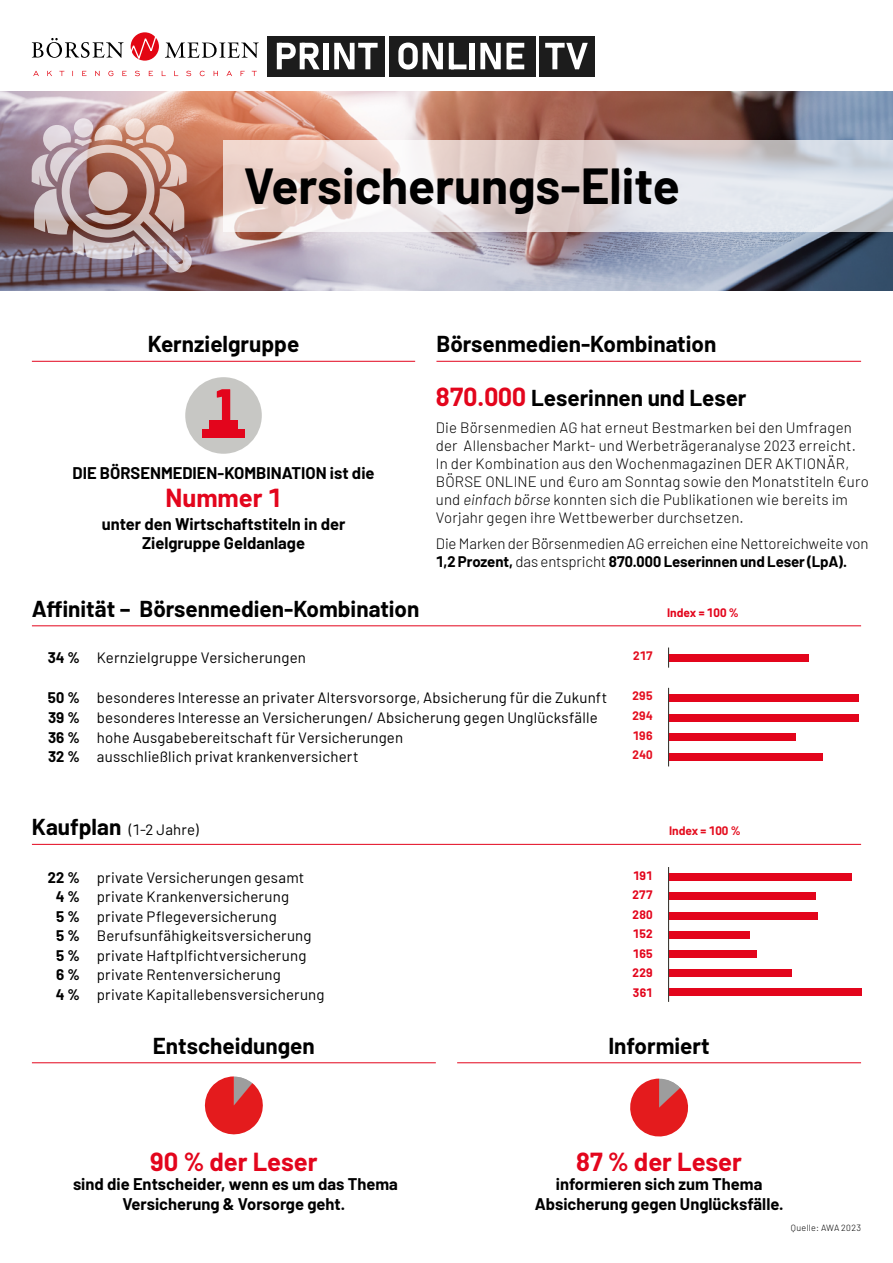
<style>
.page{position:relative;width:893px;height:1263px;background:#fff}
.page>*{position:absolute;margin:0;border:0;box-sizing:border-box;transform-origin:0 0}
.t1{font:700 49.5px "Barlow";color:#000}
.t2{font:700 25.5px "Barlow";color:#e3051c}
.t3{font:700 22.5px "Barlow";color:#000}
.t4{font:700 16.5px/19.8px "Barlow";color:#000;text-align:center}
.t5{font:15px/19.5px "Barlow";letter-spacing:.01em;color:#000}
.t6{font:300 15px/18px "Barlow";letter-spacing:.01em;color:#000}
.t7{font:300 15px/18px "Barlow";letter-spacing:-.01em;color:#000}
.t8{font:700 15px/19.5px "Barlow";letter-spacing:.01em;color:#000;text-align:center}
.t9{font:700 12px/19.5px "Barlow";letter-spacing:.005em;color:#e3051c;text-align:justify}
.t10{font:700 12px/19.5px "Barlow";color:#e40e1f;text-align:justify}
.t11{font:300 9px "Barlow";letter-spacing:.035em;color:#000}
.s1{font-size:25.5px;color:#e3051c}
.s2{font-style:italic}
.s3{font-weight:700}
.s4{font-weight:700;font-size:22.5px}
</style>
<div class="page">
<img style="left:0;top:91px;width:893px;height:200px">
<div style="left:267px;top:36px;width:118px;height:40px;background:#1c1c1c"></div>
<svg style="left:277px;top:43px;width:43px;height:26px"></svg>
<div style="left:324px;top:43px;width:5px;height:26px;background:#fff"></div>
<svg style="left:334px;top:43px;width:44px;height:26px"></svg>
<div style="left:389px;top:36px;width:146px;height:40px;background:#1c1c1c"></div>
<svg style="left:398px;top:43px;width:45px;height:27px"></svg>
<svg style="left:449px;top:43px;width:17px;height:26px"></svg>
<div style="left:470px;top:43px;width:5px;height:26px;background:#fff"></div>
<svg style="left:480px;top:43px;width:21px;height:26px"></svg>
<svg style="left:507px;top:43px;width:17px;height:26px"></svg>
<div style="left:539px;top:36px;width:55px;height:40px;background:#1c1c1c"></div>
<svg style="left:545px;top:43px;width:43px;height:26px"></svg>
<svg style="left:223px;top:141px;width:670px;height:91px;background:#e2d9da"></svg>
<div style="left:185px;top:377px;width:77px;height:77px;background:#c7c7c4;border-radius:50%"></div>
<svg style="left:217px;top:389px;width:13px;height:31px"></svg>
<div style="left:209px;top:420px;width:29px;height:9px;background:#e3051c"></div>
<div style="left:202px;top:429px;width:43px;height:8px;background:#e3051c"></div>
<hr style="left:32px;top:361px;width:383px;height:1px;background:#e3051c">
<hr style="left:436px;top:361px;width:425px;height:1px;background:#e3051c">
<hr style="left:32px;top:844px;width:829px;height:1px;background:#e3051c">
<hr style="left:668px;top:867px;width:1px;height:135px;background:#292621">
<div style="left:669px;top:874px;width:182px;height:7px;background:#e3051c"></div>
<div style="left:669px;top:893px;width:147px;height:7px;background:#e3051c"></div>
<div style="left:669px;top:931px;width:81px;height:7px;background:#e3051c"></div>
<div style="left:669px;top:969px;width:123px;height:7px;background:#e3051c"></div>
<div style="left:669px;top:950px;width:88px;height:7px;background:#e3051c"></div>
<div style="left:669px;top:988px;width:192px;height:7px;background:#e3051c"></div>
<div style="left:669px;top:912px;width:148px;height:7px;background:#e3051c"></div>
<svg style="left:165px;top:42px;width:94px;height:16px"></svg>
<svg style="left:32px;top:32px;width:127px;height:29px"></svg>
<svg style="left:33px;top:71px;width:224px;height:5px"></svg>
<svg style="left:74px;top:118px;width:19px;height:19px"></svg>
<svg style="left:125px;top:118px;width:20px;height:19px"></svg>
<svg style="left:32px;top:125px;width:161px;height:149px;background:#b29290"></svg>
<hr style="left:32px;top:625px;width:829px;height:1px;background:#e3051c">
<hr style="left:668px;top:688px;width:1px;height:78px;background:#292621">
<svg style="left:668px;top:647px;width:1px;height:21px"></svg>
<div style="left:669px;top:695px;width:190px;height:7px;background:#e3051c"></div>
<div style="left:669px;top:654px;width:140px;height:7px;background:#e3051c"></div>
<div style="left:669px;top:714px;width:189px;height:7px;background:#e3051c"></div>
<div style="left:669px;top:753px;width:154px;height:7px;background:#e3051c"></div>
<div style="left:669px;top:734px;width:126px;height:7px;background:#e3051c"></div>
<hr style="left:32px;top:1062px;width:404px;height:1px;background:#e3051c">
<hr style="left:457px;top:1062px;width:404px;height:1px;background:#e3051c">
<svg style="left:204px;top:1076px;width:59px;height:59px"></svg>
<svg style="left:630px;top:1078px;width:58px;height:59px"></svg>
<h1 class="t1" style="left:244px;top:150px;width:437px">Versicherungs-Elite</h1>
<h3 class="t3" style="left:148px;top:328px;width:153px">Kernzielgruppe</h3>
<h3 class="t3" style="left:436px;top:328px;width:281px">Börsenmedien-Kombination</h3>
<p class="t4" style="left:73px;top:462px;width:304px">DIE BÖRSENMEDIEN-KOMBINATION ist die</p>
<h2 class="t2" style="left:165px;top:479px;width:118px">Nummer 1</h2>
<p class="t4" style="left:102px;top:512px;width:245px">unter den Wirtschaftstiteln in der<br>Zielgruppe Geldanlage</p>
<h3 class="t3" style="left:32px;top:592px;width:389px">Affinität – Börsenmedien-Kombination</h3>
<p class="t8" style="left:48px;top:647px;width:34px">34 %</p>
<p class="t5" style="left:97px;top:647px;width:211px">Kernzielgruppe Versicherungen</p>
<h3 class="t3" style="left:436px;top:382px;width:312px"><span class="s1">870.000</span> Leserinnen und Leser</h3>
<p class="t6" style="left:436px;top:417px;width:434px">Die Börsenmedien AG hat erneut Bestmarken bei den Umfragen der Allensbacher Markt- und Werbeträgeranalyse 2023 erreicht.<br>In der Kombination aus den Wochenmagazinen DER AKTIONÄR, BÖRSE ONLINE und €uro am Sonntag sowie den Monatstiteln €uro und <span class="s2">einfach börse</span> konnten sich die Publikationen wie bereits im Vorjahr gegen ihre Wettbewerber durchsetzen.</p>
<p class="t7" style="left:436px;top:534px;width:434px">Die Marken der Börsenmedien AG erreichen eine Nettoreichweite von<br><span class="s3">1,2 Prozent,</span> das entspricht <span class="s3">870.000 Leserinnen und Leser (LpA).</span></p>
<p class="t10" style="left:633px;top:645px;width:21px">217</p>
<p class="t9" style="left:667px;top:602px;width:73px">Index = 100 %</p>
<p class="t8" style="left:48px;top:687px;width:33px;text-align:justify">50 % 39 % 36 % 32 %</p>
<p class="t5" style="left:97px;top:687px;width:512px">besonderes Interesse an privater Altersvorsorge, Absicherung für die Zukunft besonderes Interesse an Versicherungen/ Absicherung gegen Unglücksfälle hohe Ausgabebereitschaft für Versicherungen<br>ausschließlich privat krankenversichert</p>
<p class="t10" style="left:632px;top:685px;width:22px">295<br>294<br>196<br>240</p>
<p class="t5" style="left:32px;top:819px;width:168px"><span class="s4">Kaufplan</span> (1-2 Jahre)</p>
<p class="t5" style="left:97px;top:866px;width:229px">private Versicherungen gesamt private Krankenversicherung private Pflegeversicherung<br>Berufsunfähigkeitsversicherung private Haftplfichtversicherung private Rentenversicherung private Kapitallebensversicherung</p>
<p class="t8" style="left:48px;top:866px;width:33px">22 %<br>4 %<br>5 %<br>5 %<br>5 %<br>6 %<br>4 %</p>
<p class="t9" style="left:632px;top:865px;width:22px">191<br>277<br>280<br>152<br>165<br>229<br>361</p>
<p class="t10" style="left:669px;top:820px;width:73px">Index = 100 %</p>
<h3 class="t3" style="left:153px;top:1029px;width:164px">Entscheidungen</h3>
<h3 class="t3" style="left:608px;top:1029px;width:103px">Informiert</h3>
<h2 class="t2" style="left:150px;top:1142px;width:169px">90 % der Leser</h2>
<p class="t4" style="left:73px;top:1173px;width:326px">sind die Entscheider, wenn es um das Thema<br>Versicherung &amp; Vorsorge geht.</p>
<h2 class="t2" style="left:576px;top:1142px;width:167px">87 % der Leser</h2>
<p class="t4" style="left:535px;top:1173px;width:250px">informieren sich zum Thema<br>Absicherung gegen Unglücksfälle.</p>
<p class="t11" style="left:791px;top:1221px;width:72px">Quelle: AWA 2023</p>
</div>
